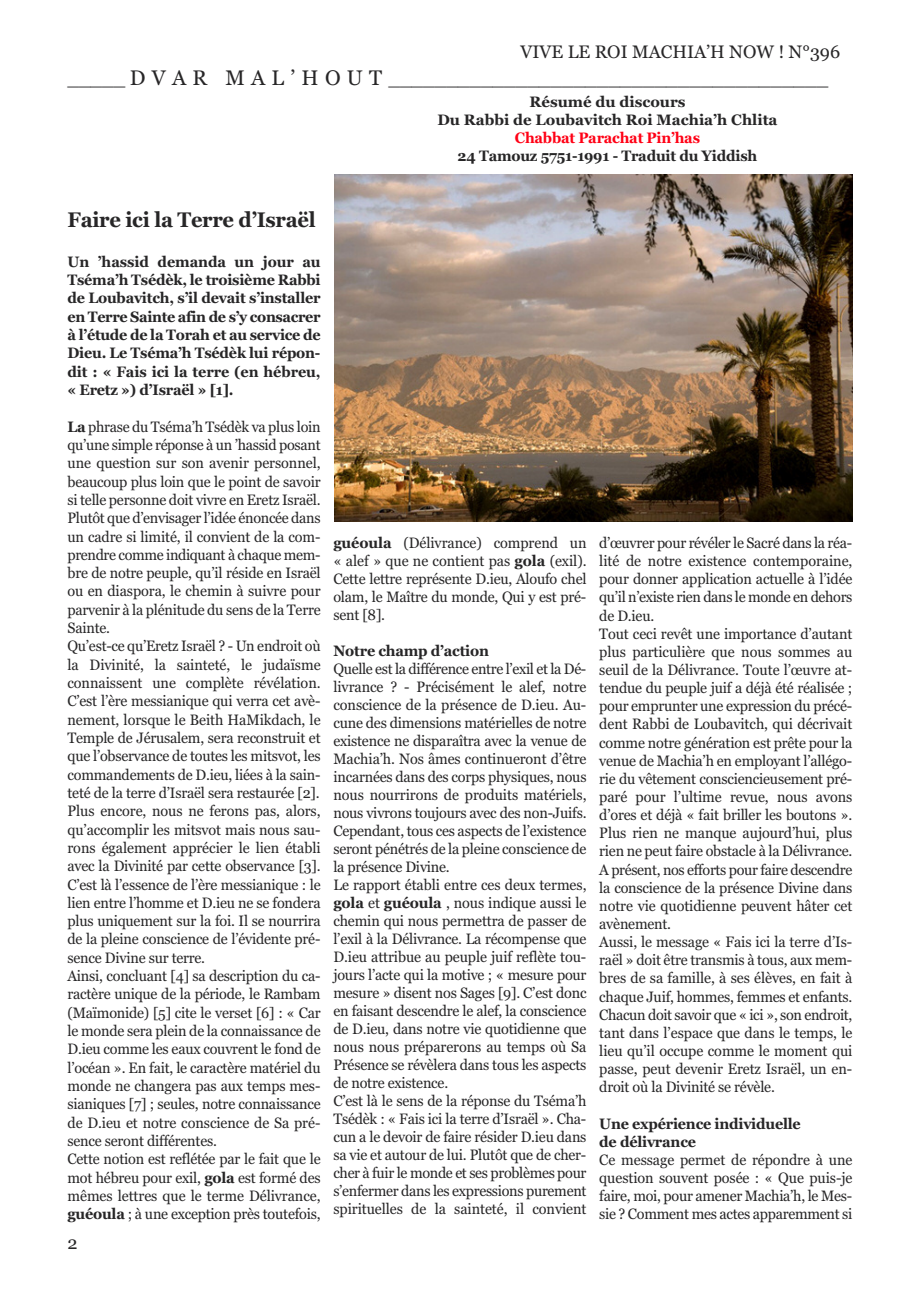
<style>
.page{position:relative;width:920px;height:1290px;background:#fff}
.page>*{position:absolute;margin:0;border:0;box-sizing:border-box;transform-origin:0 0}
.t1{font:700 21px "Georgia";letter-spacing:-.015em;color:#272627;scale:.96 1}
.t2{font:18px "Georgia";color:#272627}
.t3{font:15px/18.3px "Georgia";letter-spacing:-.015em;color:#272627;scale:.96 1}
.t4{font:700 15px/18.3px "Georgia";letter-spacing:-.015em;color:#272627;text-align:justify;scale:.96 1}
.t5{font:700 15px/18px "Georgia";letter-spacing:-.015em;color:#272627;text-align:center}
.t6{font:700 15px "Georgia";letter-spacing:-.015em;color:#ff0015;scale:.96 1}
.s1{font-size:21px}
.s2{font-weight:700}
</style>
<div class="page">
<img style="left:334px;top:175px;width:518px;height:347px">
<p class="t2" style="left:521px;top:41px;width:321px">VIVE LE ROI MACHIA’H NOW ! N°396</p>
<p class="t2" style="left:68px;top:68px;width:762px">_____ <span class="s1">D V A R M A L ’ H O U T</span> ______________________________________</p>
<p class="t5" style="left:437px;top:93px;width:342px">Résumé du discours<br>Du Rabbi de Loubavitch Roi Machia’h Chlita</p>
<p class="t6" style="left:515px;top:129px;width:194px">Chabbat Parachat Pin’has</p>
<p class="t4" style="left:458px;top:147px;width:314px">24 Tamouz 5751-1991 - Traduit du Yiddish</p>
<h1 class="t1" style="left:67px;top:208px;width:260px">Faire ici la Terre d’Israël</h1>
<p class="t4" style="left:67px;top:252px;width:265px">Un ’hassid demanda un jour au Tséma’h Tsédèk, le troisième Rabbi de Loubavitch, s’il devait s’installer en Terre Sainte afin de s’y consacrer à l’étude de la Torah et au service de Dieu. Le Tséma’h Tsédèk lui répon&shy;dit : « Fais ici la terre (en hébreu, « Eretz ») d’Israël » [1].</p>
<p class="t3" style="left:67px;top:417px;width:265px"><span class="s2">La</span> phrase du Tséma’h Tsédèk va plus loin qu’une simple réponse à un ’hassid posant une question sur son avenir personnel, beaucoup plus loin que le point de savoir si telle personne doit vivre en Eretz Israël.<br>Plutôt que d’envisager l’idée énoncée dans un cadre si limité, il convient de la com&shy;prendre comme indiquant à chaque mem&shy;bre de notre peuple, qu’il réside en Israël ou en diaspora, le chemin à suivre pour parvenir à la plénitude du sens de la Terre Sainte.<br>Qu’est-ce qu’Eretz Israël ? - Un endroit où la Divinité, la sainteté, le judaïsme connaissent une complète révélation.<br>C’est l’ère messianique qui verra cet avè&shy;nement, lorsque le Beith HaMikdach, le Temple de Jérusalem, sera reconstruit et que l’observance de toutes les mitsvot, les commandements de D.ieu, liées à la sain&shy;teté de la terre d’Israël sera restaurée [2].<br>Plus encore, nous ne ferons pas, alors, qu’accomplir les mitsvot mais nous sau&shy;rons également apprécier le lien établi avec la Divinité par cette observance [3].<br>C’est là l’essence de l’ère messianique : le lien entre l’homme et D.ieu ne se fondera plus uniquement sur la foi. Il se nourrira de la pleine conscience de l’évidente pré&shy;sence Divine sur terre.<br>Ainsi, concluant [4] sa description du ca&shy;ractère unique de la période, le Rambam (Maïmonide) [5] cite le verset [6] : « Car le monde sera plein de la connaissance de D.ieu comme les eaux couvrent le fond de l’océan ». En fait, le caractère matériel du monde ne changera pas aux temps mes&shy;sianiques [7] ; seules, notre connaissance de D.ieu et notre conscience de Sa pré&shy;sence seront différentes.<br>Cette notion est reflétée par le fait que le mot hébreu pour exil, <span class="s2">gola</span> est formé des mêmes lettres que le terme Délivrance, <span class="s2">guéoula</span> ; à une exception près toutefois,</p>
<p class="t2" style="left:68px;top:1232px;width:12px">2</p>
<p class="t3" style="left:333px;top:534px;width:265px;text-align:justify"><span class="s2">guéoula</span> (Délivrance) comprend un « alef » que ne contient pas <span class="s2">gola</span> (exil).<br>Cette lettre représente D.ieu, Aloufo chel olam, le Maître du monde, Qui y est pré&shy;sent [8].</p>
<p class="t4" style="left:333px;top:642px;width:164px">Notre champ d’action</p>
<p class="t3" style="left:333px;top:660px;width:265px">Quelle est la différence entre l’exil et la Dé&shy;livrance ? - Précisément le alef, notre conscience de la présence de D.ieu. Au&shy;cune des dimensions matérielles de notre existence ne disparaîtra avec la venue de Machia’h. Nos âmes continueront d’être incarnées dans des corps physiques, nous nous nourrirons de produits matériels, nous vivrons toujours avec des non-Juifs.<br>Cependant, tous ces aspects de l’existence seront pénétrés de la pleine conscience de la présence Divine.<br>Le rapport établi entre ces deux termes, <span class="s2">gola</span> et <span class="s2">guéoula</span> , nous indique aussi le chemin qui nous permettra de passer de l’exil à la Délivrance. La récompense que D.ieu attribue au peuple juif reflète tou&shy;jours l’acte qui la motive ; « mesure pour mesure » disent nos Sages [9]. C’est donc en faisant descendre le alef, la conscience de D.ieu, dans notre vie quotidienne que nous nous préparerons au temps où Sa Présence se révèlera dans tous les aspects de notre existence.<br>C’est là le sens de la réponse du Tséma’h Tsédèk : « Fais ici la terre d’Israël ». Cha&shy;cun a le devoir de faire résider D.ieu dans sa vie et autour de lui. Plutôt que de cher&shy;cher à fuir le monde et ses problèmes pour s’enfermer dans les expressions purement spirituelles de la sainteté, il convient</p>
<p class="t3" style="left:599px;top:534px;width:265px">d’œuvrer pour révéler le Sacré dans la réa&shy;lité de notre existence contemporaine, pour donner application actuelle à l’idée qu’il n’existe rien dans le monde en dehors de D.ieu.<br>Tout ceci revêt une importance d’autant plus particulière que nous sommes au seuil de la Délivrance. Toute l’œuvre at&shy;tendue du peuple juif a déjà été réalisée ; pour emprunter une expression du précé&shy;dent Rabbi de Loubavitch, qui décrivait comme notre génération est prête pour la venue de Machia’h en employant l’allégo&shy;rie du vêtement consciencieusement pré&shy;paré pour l’ultime revue, nous avons d’ores et déjà « fait briller les boutons ».<br>Plus rien ne manque aujourd’hui, plus rien ne peut faire obstacle à la Délivrance.<br>A présent, nos efforts pour faire descendre la conscience de la présence Divine dans notre vie quotidienne peuvent hâter cet avènement.<br>Aussi, le message « Fais ici la terre d’Is&shy;raël » doit être transmis à tous, aux mem&shy;bres de sa famille, à ses élèves, en fait à chaque Juif, hommes, femmes et enfants.<br>Chacun doit savoir que « ici », son endroit, tant dans l’espace que dans le temps, le lieu qu’il occupe comme le moment qui passe, peut devenir Eretz Israël, un en&shy;droit où la Divinité se révèle.</p>
<p class="t4" style="left:599px;top:1114px;width:211px">Une expérience individuelle de délivrance</p>
<p class="t3" style="left:599px;top:1150px;width:265px;text-align:justify">Ce message permet de répondre à une question souvent posée : « Que puis-je faire, moi, pour amener Machia’h, le Mes&shy;sie ? Comment mes actes apparemment si</p>
</div>
